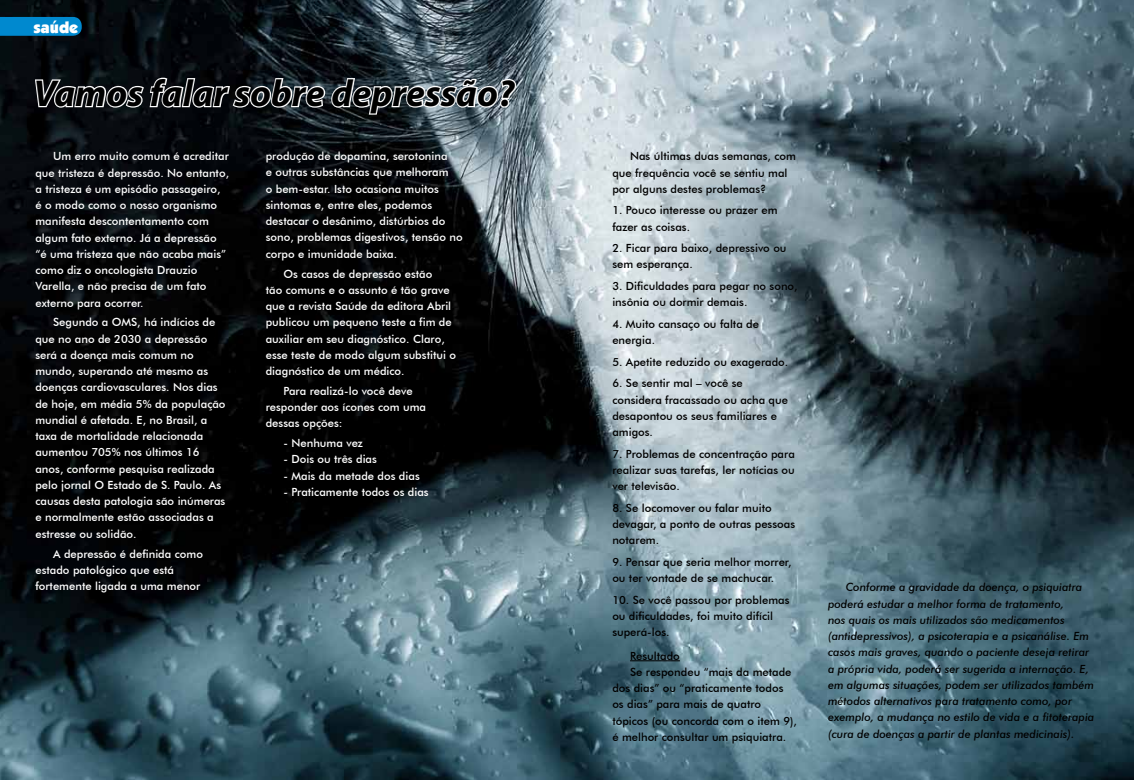
<style>
.page{position:relative;width:1134px;height:780px;background:#fff}
.page>*{position:absolute;margin:0;border:0;box-sizing:border-box;transform-origin:0 0}
.t1{font:italic 700 37.5px "Myriad Pro";color:#000}
.t2{font:900 16.25px "Kabel IT Cby BT";color:#fff}
.t3{font:500 11.25px/16.2px "Futura BT";color:#fff}
.t4{font:500 11.25px/16.2px "Futura BT";color:#000}
.t5{font:italic 500 11.25px/16.2px "Futura BT";color:#000}
</style>
<div class="page">
<img style="left:0;top:0;width:1134px;height:780px">
<svg style="left:0;top:17px;width:82px;height:19px;background:#0084c8"></svg>
<svg style="left:34px;top:76px;width:483px;height:40px"></svg>
<hr style="left:630px;top:660px;width:50px;height:1px;background:#000">
<h2 class="t2" style="left:33px;top:18px;width:46px">saúde</h2>
<h1 class="t1" style="left:33px;top:69px;width:483px">Vamos falar sobre depressão?</h1>
<p class="t3" style="left:35px;top:148px;width:195px;text-indent:18px">Um erro muito comum é acreditar que tristeza é depressão. No entanto, a tristeza é um episódio passageiro, é o modo como o nosso organismo manifesta descontentamento com algum fato externo. Já a depressão “é uma tristeza que não acaba mais” como diz o oncologista Drauzio<br>Varella, e não precisa de um fato externo para ocorrer.</p>
<p class="t3" style="left:35px;top:314px;width:192px;text-indent:18px">Segundo a OMS, há indícios de que no ano de 2030 a depressão será a doença mais comum no mundo, superando até mesmo as doenças cardiovasculares. Nos dias de hoje, em média 5% da população mundial é afetada. E, no Brasil, a taxa de mortalidade relacionada aumentou 705% nos últimos 16 anos, conforme pesquisa realizada pelo jornal O Estado de S. Paulo. As causas desta patologia são inúmeras e normalmente estão associadas a estresse ou solidão.</p>
<p class="t3" style="left:35px;top:545px;width:169px;text-indent:18px">A depressão é definida como estado patológico que está fortemente ligada a uma menor</p>
<p class="t3" style="left:266px;top:148px;width:198px">produção de dopamina, serotonina<br>e outras substâncias que melhoram<br>o bem-estar. Isto ocasiona muitos sintomas e, entre eles, podemos destacar o desânimo, distúrbios do sono, problemas digestivos, tensão no corpo e imunidade baixa.</p>
<p class="t3" style="left:266px;top:265px;width:192px;text-indent:18px">Os casos de depressão estão<br>tão comuns e o assunto é tão grave que a revista Saúde da editora Abril publicou um pequeno teste a fim de auxiliar em seu diagnóstico. Claro, esse teste de modo algum substitui o diagnóstico de um médico.</p>
<p class="t3" style="left:266px;top:382px;width:162px;text-indent:18px">Para realizá-lo você deve responder aos ícones com uma dessas opções:</p>
<p class="t3" style="left:283px;top:435px;width:81px">- Nenhuma vez</p>
<p class="t3" style="left:283px;top:451px;width:95px">- Dois ou três dias</p>
<p class="t3" style="left:283px;top:467px;width:138px">- Mais da metade dos dias</p>
<p class="t3" style="left:283px;top:483px;width:147px">- Praticamente todos os dias</p>
<p class="t4" style="left:612px;top:148px;width:185px;text-indent:18px">Nas últimas duas semanas, com que frequência você se sentiu mal por alguns destes problemas?</p>
<p class="t4" style="left:612px;top:202px;width:167px">1. Pouco interesse ou prazer em fazer as coisas.</p>
<p class="t4" style="left:612px;top:240px;width:176px">2. Ficar para baixo, depressivo ou sem esperança.</p>
<p class="t4" style="left:612px;top:278px;width:187px">3. Dificuldades para pegar no sono, insônia ou dormir demais.</p>
<p class="t4" style="left:612px;top:315px;width:148px">4. Muito cansaço ou falta de energia.</p>
<p class="t4" style="left:612px;top:353px;width:177px">5. Apetite reduzido ou exagerado.</p>
<p class="t4" style="left:612px;top:375px;width:177px">6. Se sentir mal – você se considera fracassado ou acha que desapontou os seus familiares e amigos.</p>
<p class="t4" style="left:612px;top:445px;width:184px;text-align:justify">7. Problemas de concentração para realizar suas tarefas, ler notícias ou ver televisão.</p>
<p class="t4" style="left:612px;top:499px;width:184px">8. Se locomover ou falar muito devagar, a ponto de outras pessoas notarem.</p>
<p class="t4" style="left:612px;top:553px;width:181px">9. Pensar que seria melhor morrer, ou ter vontade de se machucar.</p>
<p class="t4" style="left:612px;top:591px;width:179px">10. Se você passou por problemas ou dificuldades, foi muito difícil superá-los.</p>
<p class="t4" style="left:630px;top:647px;width:51px">Resultado</p>
<p class="t4" style="left:630px;top:663px;width:163px">Se respondeu “mais da metade</p>
<p class="t4" style="left:612px;top:679px;width:173px">dos dias” ou “praticamente todos</p>
<p class="t4" style="left:612px;top:696px;width:150px">os dias” para mais de quatro</p>
<p class="t4" style="left:612px;top:712px;width:186px">tópicos (ou concorda com o item 9),</p>
<p class="t4" style="left:612px;top:728px;width:175px">é melhor consultar um psiquiatra.</p>
<p class="t5" style="left:828px;top:579px;width:268px;text-indent:18px">Conforme a gravidade da doença, o psiquiatra poderá estudar a melhor forma de tratamento,<br>nos quais os mais utilizados são medicamentos (antidepressivos), a psicoterapia e a psicanálise. Em casos mais graves, quando o paciente deseja retirar a própria vida, poderá ser sugerida a internação. E, em algumas situações, podem ser utilizados também métodos alternativos para tratamento como, por exemplo, a mudança no estilo de vida e a fitoterapia (cura de doenças a partir de plantas medicinais).</p>
</div>
